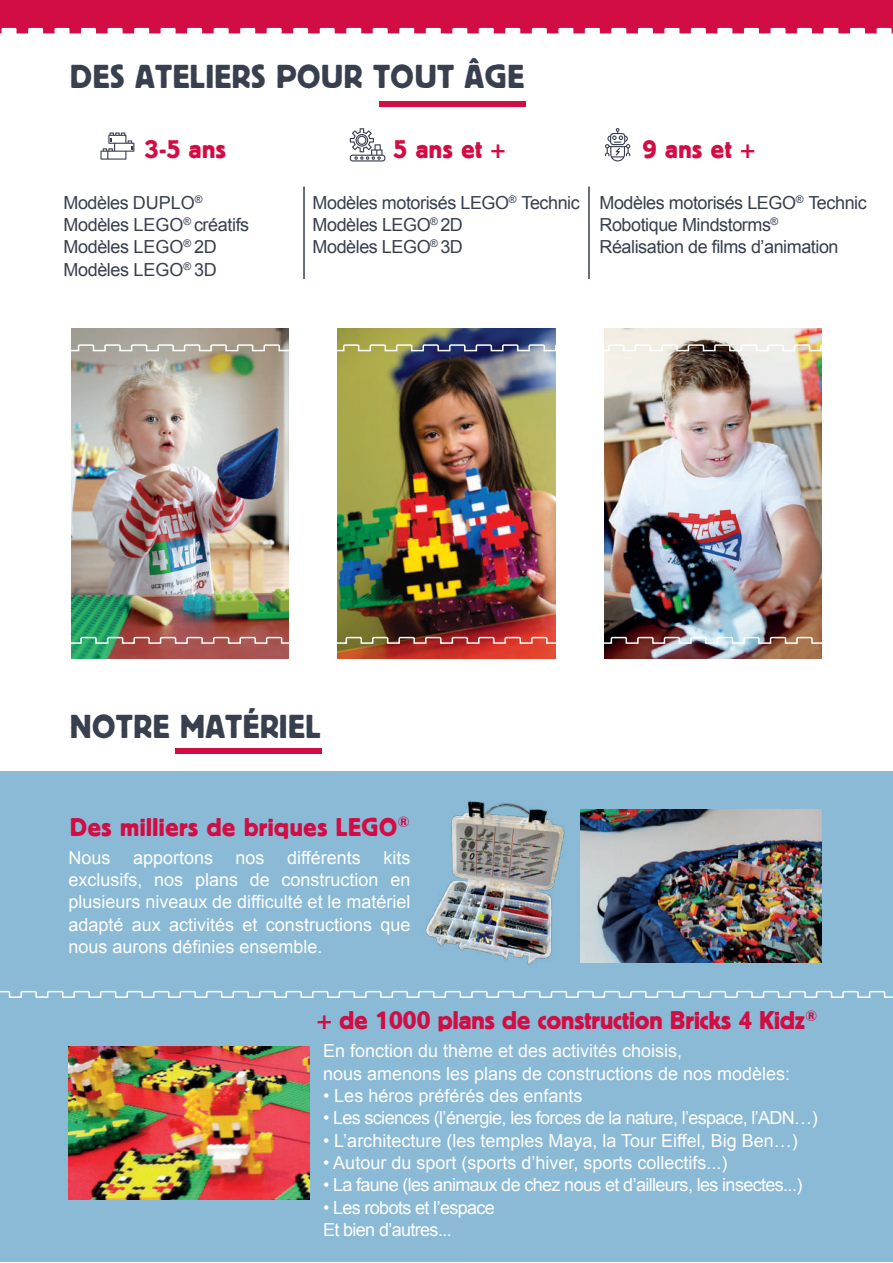
<style>
.page{position:relative;width:893px;height:1263px;background:#fff}
.page>*{position:absolute;margin:0;border:0;box-sizing:border-box;transform-origin:0 0}
.t1{font:33px "Block BE";letter-spacing:.02em;color:#383f4e}
.t2{font:25.5px "Block BE";color:#d20d44}
.t3{font:25.5px "Block BE";letter-spacing:.02em;color:#d20d44}
.t4{font:18px/22.4px "Arial";color:#fff;text-align:justify}
.t5{font:18px/22.4px "Arial";letter-spacing:-.025em;color:#383f4e}
.t6{font:18px/22.4px "Arial";letter-spacing:-.035em;color:#fff}
.s1{font-family:"Myriad Pro";font-weight:700}
</style>
<div class="page">
<div style="left:0;top:772px;width:893px;height:225px;background:#8bbad6"></div>
<div style="left:0;top:0;width:893px;height:34px;background:#d20d44"></div>
<svg style="left:0;top:28px;width:893px;height:159px"></svg>
<img style="left:604px;top:328px;width:218px;height:330px">
<img style="left:338px;top:328px;width:217px;height:330px">
<img style="left:71px;top:328px;width:218px;height:330px">
<div style="left:0;top:997px;width:893px;height:265px;background:#8bbad6"></div>
<img style="left:71px;top:636px;width:751px;height:9px">
<hr style="left:303px;top:187px;width:2px;height:92px;background:#383f4e">
<hr style="left:588px;top:187px;width:2px;height:92px;background:#383f4e">
<svg style="left:605px;top:128px;width:25px;height:35px"></svg>
<div style="left:379px;top:101px;width:146px;height:5px;background:#d20d44"></div>
<div style="left:175px;top:748px;width:146px;height:5px;background:#d20d44"></div>
<svg style="left:0;top:990px;width:893px;height:8px"></svg>
<img style="left:583px;top:810px;width:239px;height:152px">
<img style="left:69px;top:1047px;width:241px;height:152px">
<svg style="left:350px;top:128px;width:35px;height:34px"></svg>
<svg style="left:100px;top:132px;width:34px;height:28px"></svg>
<img style="left:421px;top:771px;width:162px;height:194px">
<img style="left:71px;top:344px;width:751px;height:8px">
<h1 class="t1" style="left:70px;top:58px;width:455px">DES ATELIERS POUR TOUT ÂGE</h1>
<h2 class="t2" style="left:145px;top:134px;width:82px">3-5 ans</h2>
<h2 class="t2" style="left:394px;top:135px;width:113px">5 ans et <span class="s1">+</span></h2>
<h2 class="t2" style="left:643px;top:135px;width:114px">9 ans et <span class="s1">+</span></h2>
<p class="t5" style="left:64px;top:191px;width:187px">Modèles DUPLO<sup>®<br></sup>Modèles LEGO<sup>®</sup> créatifs<br>Modèles LEGO<sup>®</sup> 2D<br>Modèles LEGO<sup>®</sup> 3D</p>
<p class="t5" style="left:313px;top:191px;width:269px">Modèles motorisés LEGO<sup>®</sup> Technic<br>Modèles LEGO<sup>®</sup> 2D<br>Modèles LEGO<sup>®</sup> 3D</p>
<p class="t5" style="left:599px;top:191px;width:269px">Modèles motorisés LEGO<sup>®</sup> Technic<br>Robotique Mindstorms<sup>®<br></sup>Réalisation de films d’animation</p>
<h1 class="t1" style="left:70px;top:708px;width:252px">NOTRE MATÉRIEL</h1>
<h2 class="t3" style="left:70px;top:812px;width:341px">Des milliers de briques LEGO<sup>®</sup></h2>
<p class="t4" style="left:68px;top:846px;width:44px">Nous</p>
<p class="t4" style="left:133px;top:846px;width:82px">apportons</p>
<p class="t4" style="left:236px;top:846px;width:31px">nos</p>
<p class="t4" style="left:287px;top:846px;width:75px">différents</p>
<p class="t4" style="left:68px;top:846px;width:343px;text-indent:315px">kits exclusifs, nos plans de construction en plusieurs niveaux de difficulté et le matériel adapté aux activités et constructions que nous aurons définies ensemble.</p>
<h2 class="t2" style="left:317px;top:1006px;width:502px"><span class="s1">+</span> de 1000 plans de construction Bricks 4 Kidz<sup>®</sup></h2>
<p class="t4" style="left:323px;top:1040px;width:469px">En fonction du thème et des activités choisis,<br>nous amenons les plans de constructions de nos modèles:</p>
<p class="t4" style="left:323px;top:1085px;width:261px">• Les héros préférés des enfants</p>
<p class="t6" style="left:323px;top:1107px;width:496px">• Les sciences (l’énergie, les forces de la nature, l’espace, l’ADN…)</p>
<p class="t4" style="left:323px;top:1129px;width:476px">• L’architecture (les temples Maya, la Tour Eiffel, Big Ben…)</p>
<p class="t4" style="left:323px;top:1152px;width:406px">• Autour du sport (sports d’hiver, sports collectifs...)</p>
<p class="t6" style="left:323px;top:1174px;width:481px">• La faune (les animaux de chez nous et d’ailleurs, les insectes...)</p>
<p class="t6" style="left:323px;top:1196px;width:173px">• Les robots et l’espace<br>Et bien d’autres...</p>
</div>
